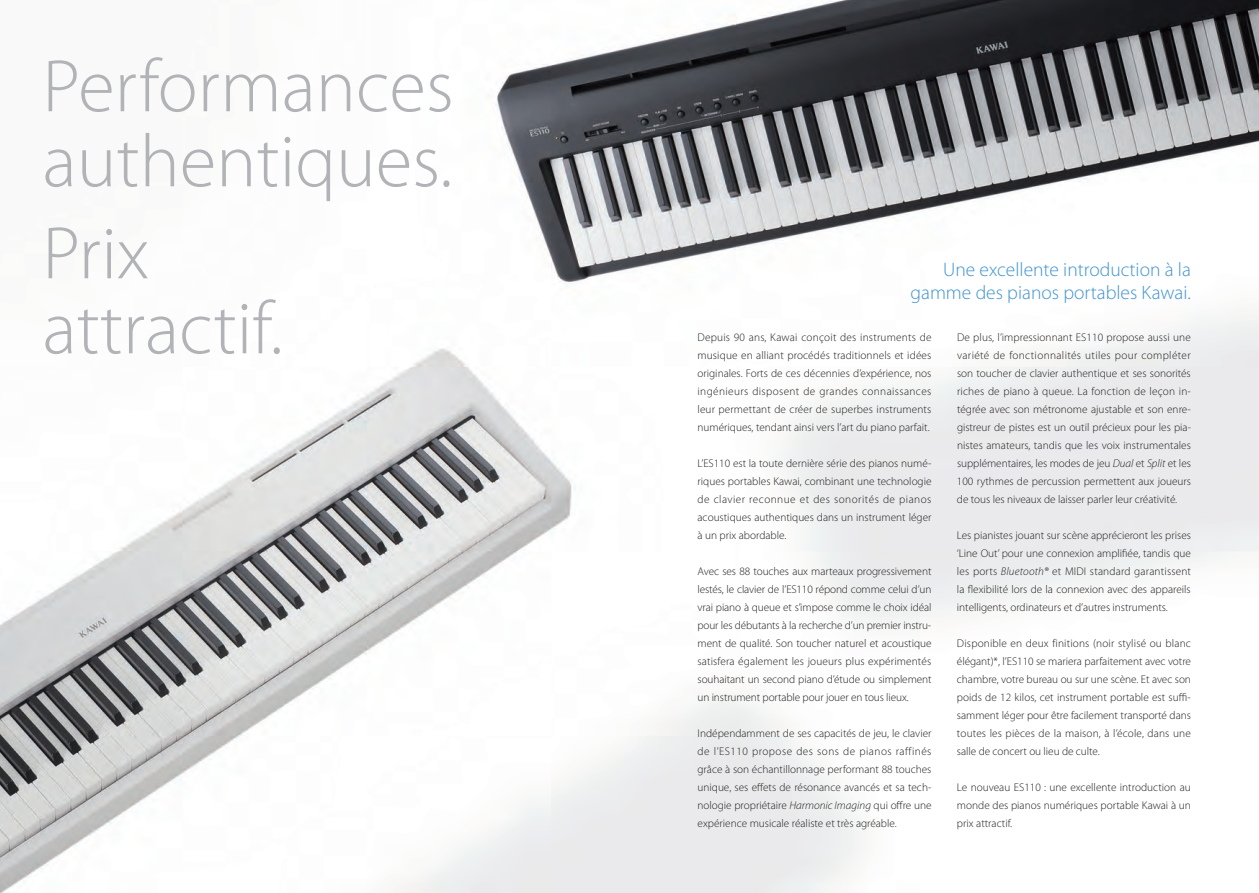
<style>
.page{position:relative;width:1259px;height:893px;background:#fff}
.page>*{position:absolute;margin:0;border:0;box-sizing:border-box;transform-origin:0 0}
.t1{font:300 75px/75px "Myriad Pro";color:#b2b3b7}
.t2{font:300 19.5px/23.2px "Myriad Pro";color:#4194d0;text-align:right}
.t3{font:300 11.25px/18px "Myriad Pro";color:#231f20;text-align:justify}
.s1{font-style:italic}
</style>
<div class="page">
<img style="left:0;top:0;width:1259px;height:893px">
<h1 class="t1" style="left:43px;top:50px;width:413px">Performances authentiques.</h1>
<h1 class="t1" style="left:43px;top:217px;width:242px">Prix attractif.</h1>
<h2 class="t2" style="left:910px;top:258px;width:282px">Une excellente introduction à la gamme des pianos portables Kawai.</h2>
<p class="t3" style="left:697px;top:329px;width:235px">Depuis 90 ans, Kawai conçoit des instruments de musique en alliant procédés traditionnels et idées originales. Forts de ces décennies d’expérience, nos ingénieurs disposent de grandes connaissances leur permettant de créer de superbes instruments numériques, tendant ainsi vers l’art du piano parfait.</p>
<p class="t3" style="left:697px;top:455px;width:235px">L’ES110 est la toute dernière série des pianos numé&shy;riques portables Kawai, combinant une technologie de clavier reconnue et des sonorités de pianos acoustiques authentiques dans un instrument léger à un prix abordable.</p>
<p class="t3" style="left:697px;top:563px;width:236px">Avec ses 88 touches aux marteaux progressivement lestés, le clavier de l’ES110 répond comme celui d’un vrai piano à queue et s’impose comme le choix idéal pour les débutants à la recherche d’un premier instru&shy;ment de qualité. Son toucher naturel et acoustique satisfera également les joueurs plus expérimentés souhaitant un second piano d’étude ou simplement un instrument portable pour jouer en tous lieux.</p>
<p class="t3" style="left:697px;top:725px;width:235px">Indépendamment de ses capacités de jeu, le clavier de l’ES110 propose des sons de pianos raffinés grâce à son échantillonnage performant 88 touches unique, ses effets de résonance avancés et sa tech&shy;nologie propriétaire <span class="s1">Harmonic Imaging</span> qui offre une expérience musicale réaliste et très agréable.</p>
<p class="t3" style="left:957px;top:329px;width:235px">De plus, l’impressionnant ES110 propose aussi une variété de fonctionnalités utiles pour compléter son toucher de clavier authentique et ses sonorités riches de piano à queue. La fonction de leçon in&shy;tégrée avec son métronome ajustable et son enre&shy;gistreur de pistes est un outil précieux pour les pia&shy;nistes amateurs, tandis que les voix instrumentales supplémentaires, les modes de jeu <span class="s1">Dual</span> et <span class="s1">Split</span> et les 100 rythmes de percussion permettent aux joueurs de tous les niveaux de laisser parler leur créativité.</p>
<p class="t3" style="left:957px;top:527px;width:236px">Les pianistes jouant sur scène apprécieront les prises ‘Line Out’ pour une connexion amplifiée, tandis que les ports <span class="s1">Bluetooth®</span> et MIDI standard garantissent la flexibilité lors de la connexion avec des appareils intelligents, ordinateurs et d’autres instruments.</p>
<p class="t3" style="left:957px;top:635px;width:235px">Disponible en deux finitions (noir stylisé ou blanc élégant)*, l’ES110 se mariera parfaitement avec votre chambre, votre bureau ou sur une scène. Et avec son poids de 12 kilos, cet instrument portable est suffi&shy;samment léger pour être facilement transporté dans toutes les pièces de la maison, à l’école, dans une salle de concert ou lieu de culte.</p>
<p class="t3" style="left:957px;top:779px;width:235px">Le nouveau ES110 : une excellente introduction au monde des pianos numériques portable Kawai à un prix attractif.</p>
</div>
